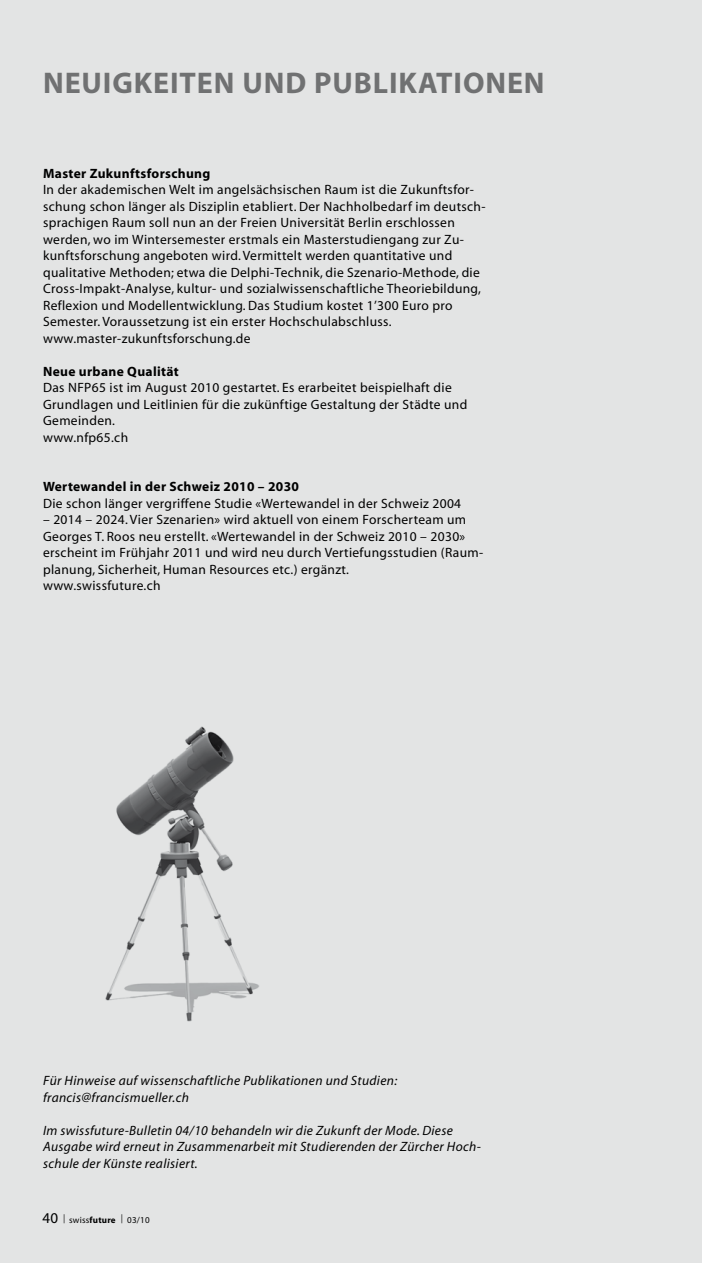
<style>
.page{position:relative;width:702px;height:1263px;background:#e3e4e4}
.page>*{position:absolute;margin:0;border:0;box-sizing:border-box;transform-origin:0 0}
.t1{font:700 30px "Myriad";color:#707172}
.t2{font:13.5px/16.5px "Myriad";letter-spacing:.025em;color:#000}
.t3{font:italic 13.5px/16.5px "Myriad";letter-spacing:.025em;color:#000}
.t4{font:700 13.5px "Myriad";letter-spacing:.025em;color:#000}
.t5{font:9px "Myriad";letter-spacing:.025em;color:#000}
.s1{font-size:15px}
.s2{font-weight:700}
</style>
<div class="page">
<img style="left:105px;top:726px;width:154px;height:296px">
<h1 class="t1" style="left:43px;top:67px;width:40px">Neuigkeiten</h1>
<h1 class="t1" style="left:242px;top:67px;width:22px">und</h1>
<h1 class="t1" style="left:314px;top:67px;width:37px">Publikationen</h1>
<p class="t4" style="left:43px;top:166px;width:169px">Master Zukunftsforschung</p>
<p class="t2" style="left:43px;top:182px;width:444px">In der akademischen Welt im angelsächsischen Raum ist die Zukunftsfor&shy;schung schon länger als Disziplin etabliert. Der Nachholbedarf im deutsch&shy;sprachigen Raum soll nun an der Freien Universität Berlin erschlossen werden, wo im Wintersemester erstmals ein Masterstudiengang zur Zu&shy;kunftsforschung angeboten wird. Vermittelt werden quantitative und qualitative Methoden; etwa die Delphi-Technik, die Szenario-Methode, die Cross-Impakt-Analyse, kultur- und sozialwissenschaftliche Theoriebildung, Reflexion und Modellentwicklung. Das Studium kostet 1’300 Euro pro Semester. Voraussetzung ist ein erster Hochschulabschluss. www.master-zukunftsforschung.de</p>
<p class="t4" style="left:43px;top:364px;width:137px">Neue urbane Qualität</p>
<p class="t2" style="left:43px;top:380px;width:426px">Das NFP65 ist im August 2010 gestartet. Es erarbeitet beispielhaft die Grundlagen und Leitlinien für die zukünftige Gestaltung der Städte und Gemeinden.<br>www.nfp65.ch</p>
<p class="t4" style="left:43px;top:480px;width:257px">Wertewandel in der Schweiz 2010 – 2030</p>
<p class="t2" style="left:43px;top:496px;width:419px">Die schon länger vergriffene Studie «Wertewandel in der Schweiz 2004</p>
<p class="t2" style="left:43px;top:512px;width:441px">– 2014 – 2024. Vier Szenarien» wird aktuell von einem Forscherteam um Georges T. Roos neu erstellt. «Wertewandel in der Schweiz 2010 – 2030» erscheint im Frühjahr 2011 und wird neu durch Vertiefungsstudien (Raum&shy;planung, Sicherheit, Human Resources etc.) ergänzt.<br>www.swissfuture.ch</p>
<p class="t3" style="left:43px;top:1073px;width:355px">Für Hinweise auf wissenschaftliche Publikationen und Studien: francis@francismueller.ch</p>
<p class="t3" style="left:43px;top:1122px;width:439px">Im swissfuture-Bulletin 04/10 behandeln wir die Zukunft der Mode. Diese<br>Ausgabe wird erneut in Zusammenarbeit mit Studierenden der Zürcher Hoch&shy;schule der Künste realisiert.</p>
<p class="t5" style="left:43px;top:1216px;width:109px"><span class="s1">40</span> <sup>|</sup> swiss<span class="s2">future</span> <sup>|</sup> 03/10</p>
</div>
